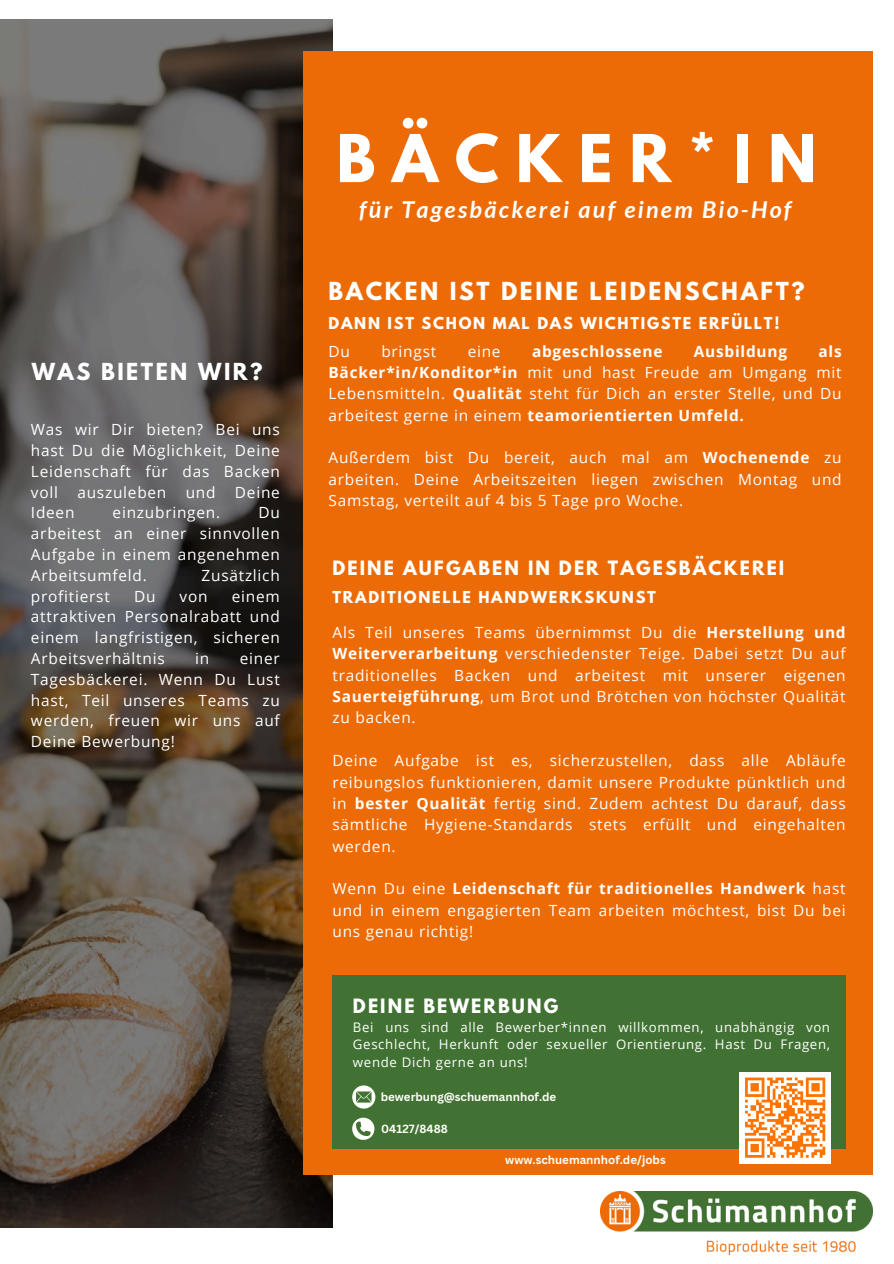
<style>
.page{position:relative;width:894px;height:1264px;background:#fff}
.page>*{position:absolute;margin:0;border:0;box-sizing:border-box;transform-origin:0 0}
.t1{font:700 58.35px "League Spartan";letter-spacing:.29em;color:#fff}
.t2{font:italic 700 23.4px "Lato";letter-spacing:.1em;color:#fff}
.t3{font:700 22.05px "League Spartan";letter-spacing:.12em;color:#fff}
.t4{font:700 20.85px "League Spartan";letter-spacing:.12em;color:#fff}
.t5{font:700 17.55px "League Spartan";letter-spacing:.12em;color:#fff}
.t6{font:15.45px/21.3px "Open Sans";letter-spacing:.05em;color:#fff;text-align:justify}
.t7{font:700 15.45px "Open Sans";letter-spacing:.05em;color:#fff}
.t8{font:700 14.55px "League Spartan";letter-spacing:.12em;color:#fff}
.t9{font:13.2px/17.5px "Open Sans";letter-spacing:.05em;color:#fff;text-align:justify}
.t10{font:700 11.55px "Canva Sans";color:#fefefa}
.s1{font-weight:700}
</style>
<div class="page">
<img style="left:0;top:19px;width:333px;height:1208px">
<div style="left:303px;top:51px;width:569px;height:1123px;background:#ed6b06"></div>
<img style="left:600px;top:1191px;width:272px;height:63px">
<div style="left:332px;top:974px;width:513px;height:174px;background:#427233"></div>
<svg style="left:352px;top:1117px;width:22px;height:23px"></svg>
<svg style="left:352px;top:1085px;width:23px;height:23px"></svg>
<div style="left:739px;top:1072px;width:91px;height:91px;background:#fff"></div>
<svg style="left:745px;top:1077px;width:81px;height:81px"></svg>
<h1 class="t4" style="left:32px;top:361px;width:232px">WAS BIETEN WIR?</h1>
<h3 class="t6" style="left:31px;top:419px;width:250px;line-height:20.9px">Was wir Dir bieten? Bei uns hast Du die Möglichkeit, Deine Leidenschaft für das Backen voll</h3>
<h3 class="t6" style="left:77px;top:481px;width:90px">auszuleben</h3>
<h3 class="t6" style="left:186px;top:481px;width:31px">und</h3>
<h3 class="t6" style="left:235px;top:481px;width:46px">Deine</h3>
<h3 class="t6" style="left:31px;top:502px;width:45px">Ideen</h3>
<h3 class="t6" style="left:113px;top:502px;width:109px">einzubringen.</h3>
<h3 class="t6" style="left:31px;top:502px;width:250px;line-height:20.9px;text-indent:227px">Du arbeitest an einer sinnvollen Aufgabe in einem angenehmen Arbeitsumfeld.</h3>
<h3 class="t6" style="left:201px;top:564px;width:80px">Zusätzlich</h3>
<h3 class="t6" style="left:31px;top:585px;width:80px">profitierst</h3>
<h3 class="t6" style="left:134px;top:585px;width:23px">Du</h3>
<h3 class="t6" style="left:179px;top:585px;width:29px">von</h3>
<h3 class="t6" style="left:31px;top:585px;width:250px;line-height:20.9px;text-indent:201px">einem attraktiven Personalrabatt und einem langfristigen, sicheren Arbeitsverhältnis</h3>
<h3 class="t6" style="left:31px;top:647px;width:250px;line-height:20.9px;text-indent:209px">einer Tagesbäckerei. Wenn Du Lust hast, Teil unseres Teams zu werden, freuen wir uns auf Deine Bewerbung!</h3>
<h3 class="t6" style="left:195px;top:647px;width:16px">in</h3>
<h2 class="t1" style="left:336px;top:130px;width:481px">BÄCKER*IN</h2>
<h5 class="t2" style="left:359px;top:195px;width:433px">für Tagesbäckerei auf einem Bio-Hof</h5>
<p class="t3" style="left:328px;top:280px;width:477px">BACKEN IST DEINE LEIDENSCHAFT?</p>
<p class="t8" style="left:328px;top:315px;width:452px">DANN IST SCHON MAL DAS WICHTIGSTE ERFÜLLT!</p>
<h4 class="t6" style="left:328px;top:340px;width:23px">Du</h4>
<h4 class="t6" style="left:381px;top:340px;width:56px">bringst</h4>
<h4 class="t6" style="left:467px;top:340px;width:34px">eine</h4>
<h4 class="t7" style="left:532px;top:340px;width:132px">abgeschlossene</h4>
<h4 class="t7" style="left:693px;top:340px;width:95px">Ausbildung</h4>
<h4 class="t6" style="left:328px;top:340px;width:514px;text-indent:490px"><span class="s1">als Bäcker*in/Konditor*in</span> mit und hast Freude am Umgang mit Lebensmitteln. <span class="s1">Qualität</span> steht für Dich an erster Stelle, und Du arbeitest gerne in einem <span class="s1">teamorientierten Umfeld.</span></h4>
<h6 class="t6" style="left:328px;top:447px;width:514px">Außerdem bist Du bereit, auch mal am <span class="s1">Wochenende</span> zu arbeiten. Deine Arbeitszeiten liegen zwischen Montag und Samstag, verteilt auf 4 bis 5 Tage pro Woche.</h6>
<p class="t5" style="left:332px;top:559px;width:453px">DEINE AUFGABEN IN DER TAGESBÄCKEREI</p>
<p class="t8" style="left:332px;top:590px;width:325px">TRADITIONELLE HANDWERKSKUNST</p>
<p class="t6" style="left:332px;top:621px;width:514px">Als Teil unseres Teams übernimmst Du die <span class="s1">Herstellung und Weiterverarbeitung</span> verschiedenster Teige. Dabei setzt Du auf traditionelles Backen und arbeitest mit unserer eigenen <span class="s1">Sauerteigführung</span>, um Brot und Brötchen von höchster Qualität zu backen.</p>
<h4 class="t6" style="left:332px;top:749px;width:514px">Deine Aufgabe ist es, sicherzustellen, dass alle Abläufe reibungslos funktionieren, damit unsere Produkte pünktlich und in <span class="s1">bester Qualität</span> fertig sind. Zudem achtest Du darauf, dass sämtliche Hygiene-Standards stets erfüllt und eingehalten werden.</h4>
<p class="t6" style="left:332px;top:877px;width:514px">Wenn Du eine <span class="s1">Leidenschaft für traditionelles Handwerk</span> hast und in einem engagierten Team arbeiten möchtest, bist Du bei uns genau richtig!</p>
<h2 class="t5" style="left:353px;top:997px;width:207px">DEINE BEWERBUNG</h2>
<h6 class="t9" style="left:353px;top:1017px;width:478px">Bei uns sind alle Bewerber*innen willkommen, unabhängig von Geschlecht, Herkunft oder sexueller Orientierung. Hast Du Fragen, wende Dich gerne an uns!</h6>
<p class="t10" style="left:380px;top:1088px;width:177px">bewerbung@schuemannhof.de</p>
<p class="t10" style="left:381px;top:1121px;width:68px">04127/8488</p>
<p class="t10" style="left:505px;top:1151px;width:162px">www.schuemannhof.de/jobs</p>
</div>
